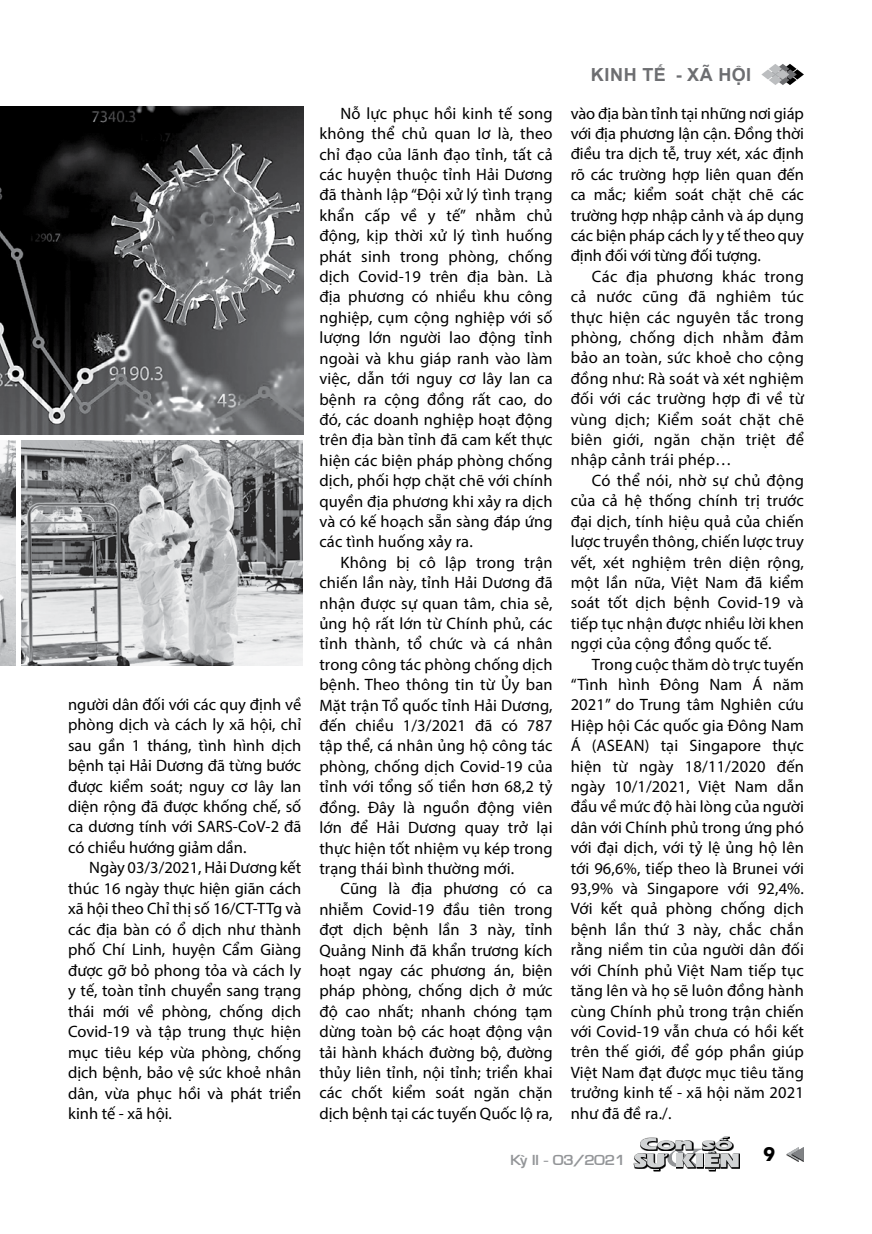
<style>
.page{position:relative;width:872px;height:1234px;background:#fff}
.page>*{position:absolute;margin:0;border:0;box-sizing:border-box;transform-origin:0 0}
.t1{font:700 19.5px "Futura";color:#000}
.t2{font:700 18px "Arial";letter-spacing:.035em;color:#6d6e71}
.t3{font:16.5px/20.4px "Myriad Pro";letter-spacing:.01em;color:#000;text-align:justify}
.t4{font:13.5px "VNI Eurasia Bold";color:#939598;scale:1.1 1}
</style>
<div class="page">
<svg style="left:761px;top:64px;width:43px;height:21px"></svg>
<svg style="left:786px;top:1147px;width:18px;height:13px"></svg>
<div style="left:720px;top:1153px;width:20px;height:15px;background:#88898a"></div>
<svg style="left:634px;top:1136px;width:104px;height:35px"></svg>
<img style="left:0;top:106px;width:303px;height:328px">
<img style="left:0;top:440px;width:15px;height:225px">
<img style="left:21px;top:440px;width:281px;height:225px">
<p class="t3" style="left:68px;top:693px;width:235px">người dân đối với các quy định về phòng dịch và cách ly xã hội, chỉ sau gần 1 tháng, tình hình dịch bệnh tại Hải Dương đã từng bước được kiểm soát; nguy cơ lây lan diện rộng đã được khống chế, số ca dương tính với SARS-CoV-2 đã có chiều hướng giảm dần.</p>
<p class="t3" style="left:68px;top:857px;width:235px;text-indent:21px">Ngày 03/3/2021, Hải Dương kết thúc 16 ngày thực hiện giãn cách xã hội theo Chỉ thị số 16/CT-TTg và các địa bàn có ổ dịch như thành phố Chí Linh, huyện Cẩm Giàng được gỡ bỏ phong tỏa và cách ly y tế, toàn tỉnh chuyển sang trạng thái mới về phòng, chống dịch Covid-19 và tập trung thực hiện mục tiêu kép vừa phòng, chống dịch bệnh, bảo vệ sức khoẻ nhân dân, vừa phục hồi và phát triển kinh tế - xã hội.</p>
<p class="t3" style="left:319px;top:103px;width:235px;text-indent:21px">Nỗ lực phục hồi kinh tế song không thể chủ quan lơ là, theo chỉ đạo của lãnh đạo tỉnh, tất cả các huyện thuộc tỉnh Hải Dương đã thành lập “Ðội xử lý tình trạng khẩn cấp về y tế” nhằm chủ động, kịp thời xử lý tình huống phát sinh trong phòng, chống dịch Covid-19 trên địa bàn. Là địa phương có nhiều khu công nghiệp, cụm cộng nghiệp với số lượng lớn người lao động tỉnh ngoài và khu giáp ranh vào làm việc, dẫn tới nguy cơ lây lan ca bệnh ra cộng đồng rất cao, do đó, các doanh nghiệp hoạt động trên địa bàn tỉnh đã cam kết thực hiện các biện pháp phòng chống dịch, phối hợp chặt chẽ với chính quyền địa phương khi xảy ra dịch và có kế hoạch sẵn sàng đáp ứng các tình huống xảy ra.</p>
<p class="t3" style="left:319px;top:551px;width:235px;text-align:left;text-indent:21px">Không bị cô lập trong trận chiến lần này, tỉnh Hải Dương đã nhận được sự quan tâm, chia sẻ, ủng hộ rất lớn từ Chính phủ, các tỉnh thành, tổ chức và cá nhân trong công tác phòng chống dịch bệnh. Theo thông tin từ Ủy ban<br>Mặt trận Tổ quốc tỉnh Hải Dương, đến chiều 1/3/2021 đã có 787 tập thể, cá nhân ủ ng hộ công tác phòng, chống dịch Covid-19 của tỉnh với tổng số tiền hơn 68,2 tỷ đồng. Đây là nguồn động viên lớn để Hải Dương quay trở lại thực hiện tốt nhiệm vụ kép trong trạng thái bình thường mới.</p>
<p class="t3" style="left:319px;top:878px;width:235px;text-indent:21px">Cũng là địa phương có ca nhiễm Covid-19 đầu tiên trong đợt dịch bệnh lần 3 này, tỉnh Quảng Ninh đã khẩn trương kích hoạt ngay các phương án, biện pháp phòng, chống dịch ở mức độ cao nhất; nhanh chóng tạm dừng toàn bộ các hoạt động vận tải hành khách đường bộ, đường thủy liên tỉnh, nội tỉnh; triển khai các chốt kiểm soát ngăn chặn dịch bệnh tại các tuyến Quốc lộ ra,</p>
<p class="t2" style="left:591px;top:62px;width:162px">KINH TẾ - XÃ HỘI</p>
<p class="t3" style="left:570px;top:102px;width:235px">vào địa bàn tỉnh tại những nơi giáp với địa phương lận cận. Đồng thời điều tra dịch tễ, truy xét, xác định rõ các trường hợp liên quan đến ca mắc; kiểm soát chặt chẽ các trường hợp nhập cảnh và áp dụng các biện pháp cách ly y tế theo quy định đối với từng đối tượng.</p>
<p class="t3" style="left:570px;top:266px;width:235px;text-indent:21px">Các địa phương khác trong cả nước cũng đã nghiêm túc thực hiện các nguyên tắc trong phòng, chống dịch nhằm đảm bảo an toàn, sức khoẻ cho cộng đồng như: Rà soát và xét nghiệm đối với các trường hợp đi về từ vùng dịch; Kiểm soát chặt chẽ biên giới, ngăn chặn triệt để nhập cảnh trái phép…</p>
<p class="t3" style="left:570px;top:470px;width:235px;text-indent:21px">Có thể nói, nhờ sự chủ động của cả hệ thống chính trị trước đại dịch, tính hiệu quả của chiến lược truyền thông, chiến lược truy vết, xét nghiệm trên diện rộng, một lần nữa, Việt Nam đã kiểm soát tốt dịch bệnh Covid-19 và tiếp tục nhận được nhiều lời khen ngợi của cộng đồng quốc tế.</p>
<p class="t3" style="left:570px;top:653px;width:235px;text-indent:21px">Trong cuộc thăm dò trực tuyến “Tình hình Đông Nam Á năm 2021” do Trung tâm Nghiên cứu Hiệp hội Các quốc gia Đông Nam Á (ASEAN) tại Singapore thực hiện từ ngày 18/11/2020 đến ngày 10/1/2021, Việt Nam dẫn đầu về mức độ hài lòng của người dân với Chính phủ trong ứng phó với đại dịch, với tỷ lệ ủng hộ lên tới 96,6%, tiếp theo là Brunei với 93,9% và Singapore với 92,4%.<br>Với kết quả phòng chống dịch bệnh lần thứ 3 này, chắc chắn rằng niềm tin của người dân đối với Chính phủ Việt Nam tiếp tục tăng lên và họ sẽ luôn đồng hành cùng Chính phủ trong trận chiến với Covid-19 vẫn chưa có hồi kết trên thế giới, để góp phần giúp Việt Nam đạt được mục tiêu tăng trưởng kinh tế - xã hội năm 2021 như đã đề ra./.</p>
<p class="t4" style="left:510px;top:1150px;width:106px">KyøII - 03/2021</p>
<p class="t1" style="left:763px;top:1139px;width:14px">9</p>
</div>
